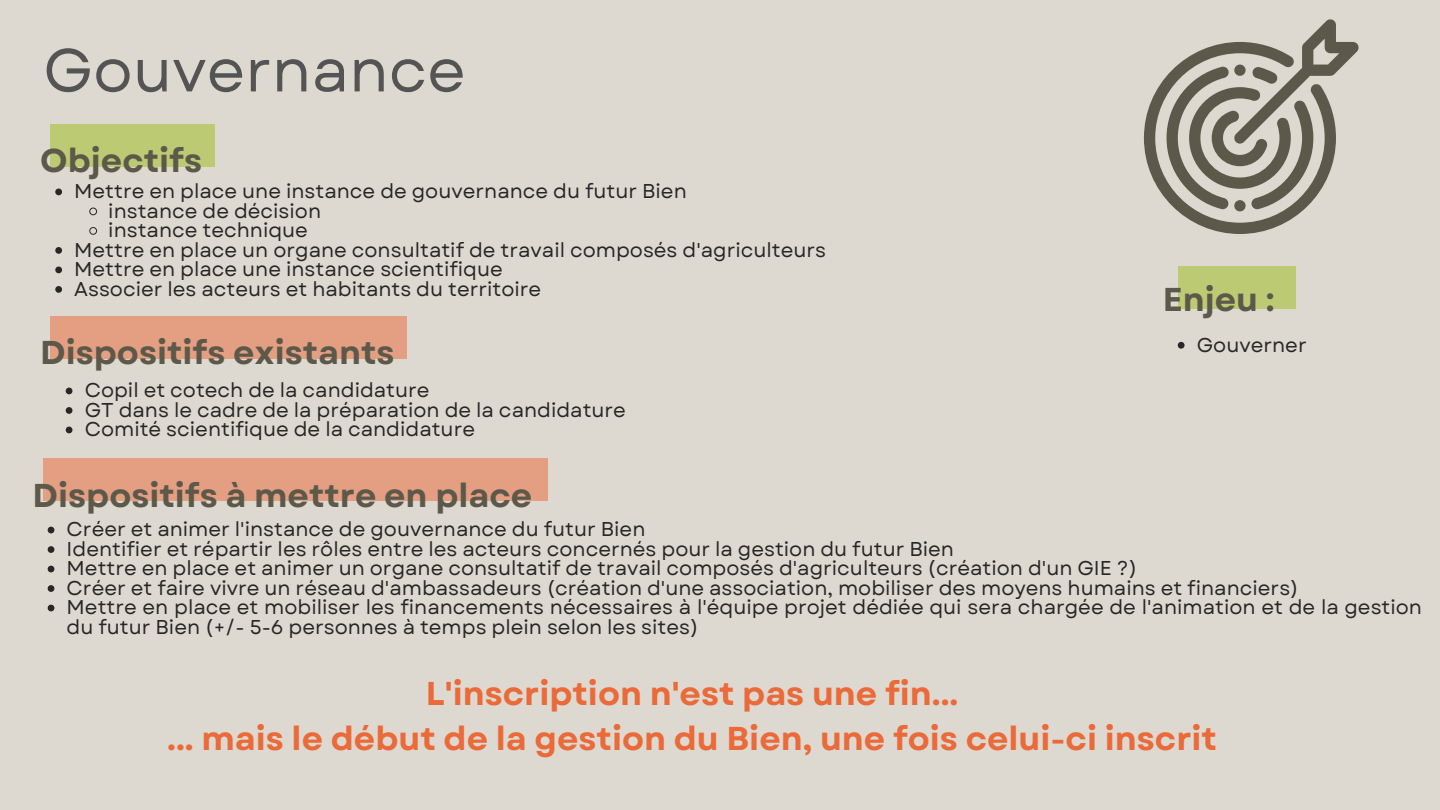
<style>
.page{position:relative;width:1440px;height:810px;background:#ded9d0}
.page>*{position:absolute;margin:0;border:0;box-sizing:border-box;transform-origin:0 0}
.t1{font:60.6px "Garet";color:#545454}
.t2{font:700 33px/45.8px "Garet";color:#ea6a39;text-align:center}
.t3{font:700 33px "Garet";color:#5c594b}
.t4{font:20px/19.5px "Garet";color:#272727}
</style>
<div class="page">
<div style="left:1178px;top:266px;width:118px;height:43px;background:#bcca73"></div>
<div style="left:51px;top:124px;width:164px;height:42px;background:#bcca73"></div>
<div style="left:51px;top:316px;width:356px;height:42px;background:#e49e81"></div>
<div style="left:43px;top:459px;width:505px;height:42px;background:#e49e81"></div>
<svg style="left:1144px;top:19px;width:215px;height:215px"></svg>
<svg style="left:1178px;top:342px;width:7px;height:7px"></svg>
<svg style="left:55px;top:189px;width:7px;height:6px"></svg>
<svg style="left:89px;top:207px;width:8px;height:9px"></svg>
<svg style="left:89px;top:227px;width:8px;height:8px"></svg>
<svg style="left:55px;top:247px;width:7px;height:7px"></svg>
<svg style="left:55px;top:267px;width:7px;height:6px"></svg>
<svg style="left:55px;top:286px;width:7px;height:7px"></svg>
<svg style="left:66px;top:388px;width:6px;height:6px"></svg>
<svg style="left:66px;top:407px;width:6px;height:7px"></svg>
<svg style="left:66px;top:427px;width:6px;height:6px"></svg>
<svg style="left:48px;top:527px;width:6px;height:6px"></svg>
<svg style="left:48px;top:546px;width:6px;height:7px"></svg>
<svg style="left:48px;top:566px;width:6px;height:6px"></svg>
<svg style="left:48px;top:585px;width:6px;height:7px"></svg>
<svg style="left:48px;top:605px;width:6px;height:6px"></svg>
<p class="t1" style="left:43px;top:27px;width:424px">Gouvernance</p>
<p class="t3" style="left:40px;top:137px;width:163px">Objectifs</p>
<p class="t4" style="left:74px;top:182px;width:614px">Mettre en place une instance de gouvernance du futur Bien</p>
<p class="t4" style="left:108px;top:201px;width:214px">instance de décision</p>
<p class="t4" style="left:108px;top:221px;width:201px">instance technique</p>
<p class="t4" style="left:74px;top:240px;width:753px">Mettre en place un organe consultatif de travail composés d'agriculteurs</p>
<p class="t4" style="left:74px;top:260px;width:430px">Mettre en place une instance scientifique</p>
<h2 class="t4" style="left:74px;top:279px;width:469px">Associer les acteurs et habitants du territoire</h2>
<h2 class="t3" style="left:40px;top:329px;width:356px">Dispositifs existants</h2>
<p class="t4" style="left:85px;top:381px;width:346px">Copil et cotech de la candidature</p>
<p class="t4" style="left:85px;top:400px;width:543px">GT dans le cadre de la préparation de la candidature</p>
<p class="t4" style="left:85px;top:420px;width:392px">Comité scientifique de la candidature</p>
<h1 class="t3" style="left:1163px;top:276px;width:113px">Enjeu :</h1>
<h2 class="t4" style="left:1197px;top:335px;width:111px">Gouverner</h2>
<p class="t3" style="left:33px;top:472px;width:501px">Dispositifs à mettre en place</p>
<h2 class="t4" style="left:67px;top:520px;width:580px">Créer et animer l'instance de gouvernance du futur Bien</h2>
<p class="t4" style="left:67px;top:539px;width:889px">Identifier et répartir les rôles entre les acteurs concernés pour la gestion du futur Bien</p>
<p class="t4" style="left:67px;top:559px;width:1072px">Mettre en place et animer un organe consultatif de travail composés d'agriculteurs (création d'un GIE ?)</p>
<p class="t4" style="left:67px;top:578px;width:1234px">Créer et faire vivre un réseau d'ambassadeurs (création d'une association, mobiliser des moyens humains et financiers)</p>
<p class="t4" style="left:67px;top:598px;width:1357px">Mettre en place et mobiliser les financements nécessaires à l'équipe projet dédiée qui sera chargée de l'animation et de la gestion du futur Bien (+/- 5-6 personnes à temps plein selon les sites)</p>
<p class="t2" style="left:167px;top:670px;width:1051px">L'inscription n'est pas une fin...<br>... mais le début de la gestion du Bien, une fois celui-ci inscrit</p>
</div>
